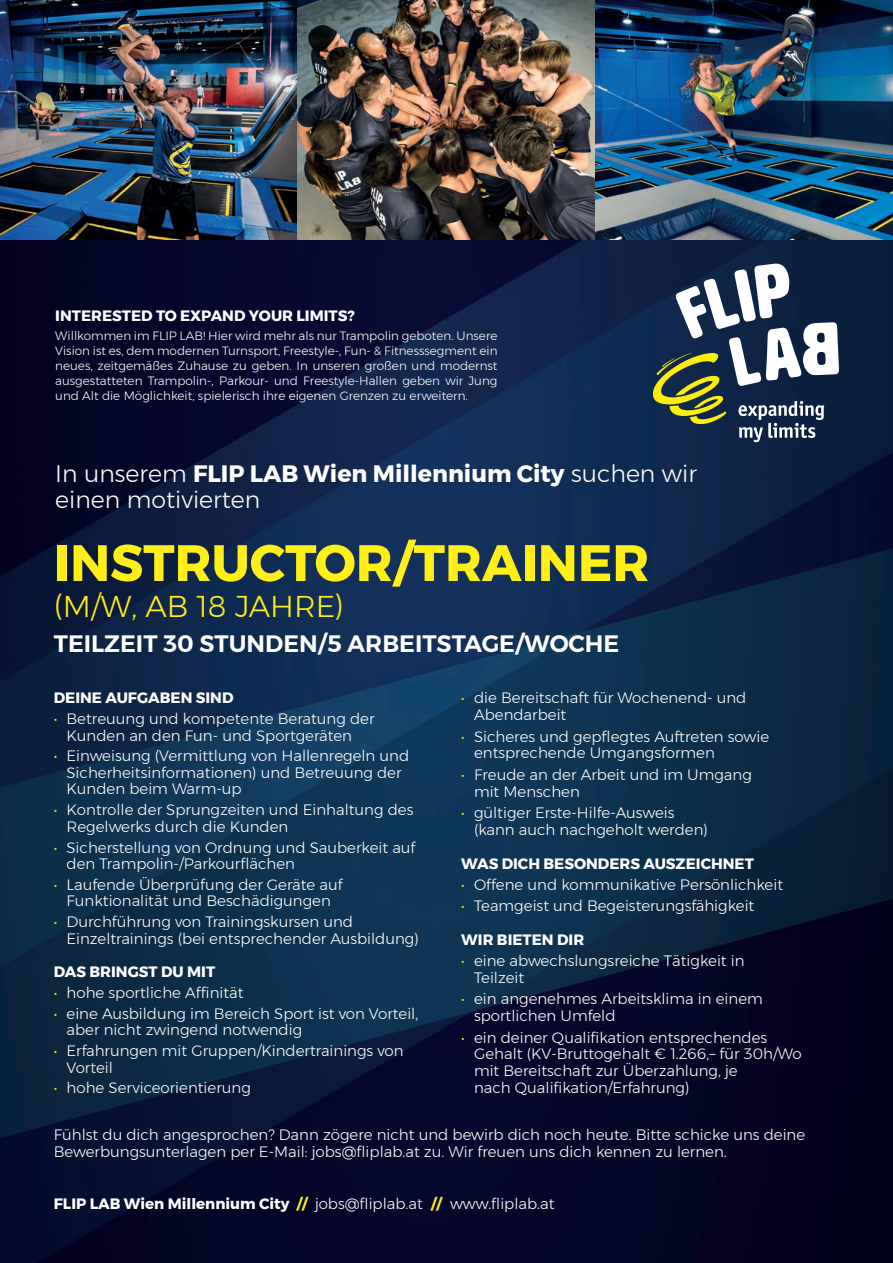
<style>
.page{position:relative;width:893px;height:1263px;background:#fff}
.page>*{position:absolute;margin:0;border:0;box-sizing:border-box;transform-origin:0 0}
.t1{font:700 51px "Montserrat";color:#ffef16}
.t2{font:300 30px "Montserrat";color:#ffef16}
.t3{font:300 23.7px/26px "Montserrat";color:#fff}
.t4{font:600 23.7px "Montserrat";color:#fff}
.t5{font:300 15px/16.5px "Montserrat";color:#fff}
.t6{font:700 15px "Montserrat";color:#fff}
.t7{font:300 12px/15px "Montserrat";color:#fff;text-align:justify}
.s1{font-weight:700}
.s2{color:#ffef16}
.s3{font-weight:700;color:#ffef16}
</style>
<div class="page">
<img style="left:0;top:240px;width:893px;height:1023px">
<svg style="left:653px;top:264px;width:186px;height:178px"></svg>
<img style="left:0;top:0;width:893px;height:240px">
<p class="t6" style="left:55px;top:303px;width:301px">INTERESTED TO EXPAND YOUR LIMITS?</p>
<p class="t7" style="left:55px;top:328px;width:444px">Willkommen im FLIP LAB! Hier wird mehr als nur Trampolin geboten. Unsere Vision ist es, dem modernen Turnsport, Freestyle-, Fun- &amp; Fitnesssegment ein neues, zeitgemäßes Zuhause zu geben. In unseren großen und modernst ausgestatteten Trampolin-, Parkour- und Freestyle-Hallen geben wir Jung und Alt die Möglichkeit, spielerisch ihre eigenen Grenzen zu erweitern.</p>
<h3 class="t3" style="left:55px;top:460px;width:643px">In unserem <span class="s1">FLIP LAB Wien Millennium City</span> suchen wir einen motivierten</h3>
<h1 class="t1" style="left:54px;top:522px;width:597px">INSTRUCTOR/TRAINER</h1>
<h2 class="t2" style="left:54px;top:584px;width:292px">(M/W, AB 18 JAHRE)</h2>
<h3 class="t4" style="left:54px;top:624px;width:567px">TEILZEIT 30 STUNDEN/5 ARBEITSTAGE/WOCHE</h3>
<p class="t6" style="left:54px;top:686px;width:181px">DEINE AUFGABEN SIND</p>
<p class="t5" style="left:67px;top:710px;width:309px;text-indent:-13px"><span class="s2">•</span> Betreuung und kompetente Beratung der<br>Kunden an den Fun- und Sportgeräten</p>
<p class="t5" style="left:67px;top:748px;width:344px;text-indent:-13px"><span class="s2">•</span> Einweisung (Vermittlung von Hallenregeln und<br>Sicherheitsinformationen) und Betreuung der<br>Kunden beim Warm-up</p>
<p class="t5" style="left:67px;top:801px;width:348px;text-indent:-13px"><span class="s2">•</span> Kontrolle der Sprungzeiten und Einhaltung des<br>Regelwerks durch die Kunden</p>
<p class="t5" style="left:67px;top:839px;width:350px;text-indent:-13px"><span class="s2">•</span> Sicherstellung von Ordnung und Sauberkeit auf den Trampolin-/Parkourflächen</p>
<p class="t5" style="left:54px;top:876px;width:290px;text-align:center"><span class="s2">•</span> Laufende Überprüfung der Geräte auf<br>Funktionalität und Beschädigungen</p>
<p class="t5" style="left:67px;top:913px;width:354px;text-indent:-13px"><span class="s2">•</span> Durchführung von Trainingskursen und<br>Einzeltrainings (bei entsprechender Ausbildung)</p>
<p class="t6" style="left:54px;top:960px;width:163px">DAS BRINGST DU MIT</p>
<p class="t5" style="left:54px;top:984px;width:191px"><span class="s2">•</span> hohe sportliche Affinität</p>
<p class="t5" style="left:67px;top:1005px;width:353px;text-indent:-13px"><span class="s2">•</span> eine Ausbildung im Bereich Sport ist von Vorteil, aber nicht zwingend notwendig</p>
<p class="t5" style="left:67px;top:1042px;width:339px;text-indent:-13px"><span class="s2">•</span> Erfahrungen mit Gruppen/Kindertrainings von<br>Vorteil</p>
<p class="t5" style="left:54px;top:1079px;width:199px"><span class="s2">•</span> hohe Serviceorientierung</p>
<p class="t5" style="left:474px;top:689px;width:274px;line-height:17px;text-indent:-13px"><span class="s2">•</span> die Bereitschaft für Wochenend- und<br>Abendarbeit</p>
<p class="t5" style="left:474px;top:727px;width:297px;line-height:17px;text-indent:-13px"><span class="s2">•</span> Sicheres und gepflegtes Auftreten sowie entsprechende Umgangsformen</p>
<p class="t5" style="left:474px;top:766px;width:279px;line-height:17px;text-indent:-13px"><span class="s2">•</span> Freude an der Arbeit und im Umgang mit Menschen</p>
<p class="t5" style="left:474px;top:804px;width:235px;line-height:17px;text-indent:-13px"><span class="s2">•</span> gültiger Erste-Hilfe-Ausweis (kann auch nachgeholt werden)</p>
<p class="t6" style="left:461px;top:851px;width:294px">WAS DICH BESONDERS AUSZEICHNET</p>
<p class="t5" style="left:461px;top:876px;width:323px"><span class="s2">•</span> Offene und kommunikative Persönlichkeit</p>
<p class="t5" style="left:461px;top:897px;width:295px"><span class="s2">•</span> Teamgeist und Begeisterungsfähigkeit</p>
<p class="t6" style="left:461px;top:928px;width:124px">WIR BIETEN DIR</p>
<p class="t5" style="left:474px;top:952px;width:272px;line-height:17px;text-indent:-13px"><span class="s2">•</span> eine abwechslungsreiche Tätigkeit in<br>Teilzeit</p>
<p class="t5" style="left:474px;top:990px;width:290px;line-height:17px;text-indent:-13px"><span class="s2">•</span> ein angenehmes Arbeitsklima in einem sportlichen Umfeld</p>
<p class="t5" style="left:474px;top:1028px;width:329px;line-height:17px;text-indent:-13px"><span class="s2">•</span> ein deiner Qualifikation entsprechendes Gehalt (KV-Bruttogehalt € 1.266,– für 30h/Wo mit Bereitschaft zur Überzahlung, je<br>nach Qualifikation/Erfahrung)</p>
<p class="t5" style="left:54px;top:1126px;width:753px">Fühlst du dich angesprochen? Dann zögere nicht und bewirb dich noch heute. Bitte schicke uns deine<br>Bewerbungsunterlagen per E-Mail: jobs@fliplab.at zu. Wir freuen uns dich kennen zu lernen.</p>
<p class="t5" style="left:54px;top:1195px;width:502px"><span class="s1">FLIP LAB Wien Millennium City</span> <span class="s3">//</span> jobs@fliplab.at <span class="s3">//</span> www.fliplab.at</p>
</div>
